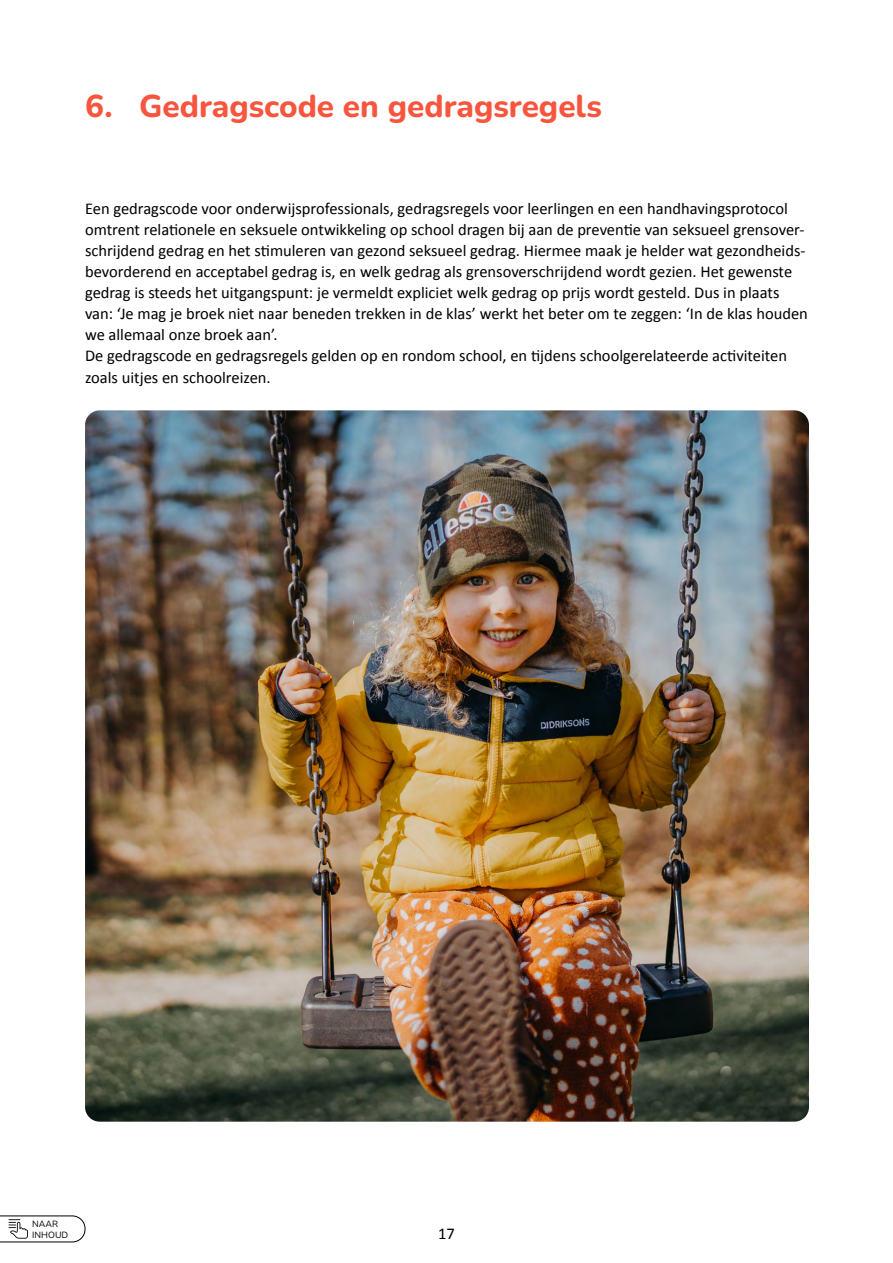
<style>
.page{position:relative;width:893px;height:1263px;background:#fff}
.page>*{position:absolute;margin:0;border:0;box-sizing:border-box;transform-origin:0 0}
.t1{font:800 31.5px "Nunito";color:#f8553e}
.t2{font:16.5px/21px "Calibri";color:#000}
.t3{font:9px/10.9px "Nunito";color:#000}
</style>
<div class="page">
<svg style="left:0;top:1215px;width:86px;height:28px"></svg>
<img style="left:85px;top:410px;width:724px;height:712px">
<h1 class="t1" style="left:85px;top:84px;width:518px">6. Gedragscode en gedragsregels</h1>
<p class="t2" style="left:85px;top:199px;width:724px">Een gedragscode voor onderwijsprofessionals, gedragsregels voor leerlingen en een handhavingsprotocol omtrent relationele en seksuele ontwikkeling op school dragen bij aan de preventie van seksueel grensover&shy;schrijdend gedrag en het stimuleren van gezond seksueel gedrag. Hiermee maak je helder wat gezondheids&shy;bevorderend en acceptabel gedrag is, en welk gedrag als grensoverschrijdend wordt gezien. Het gewenste gedrag is steeds het uitgangspunt: je vermeldt expliciet welk gedrag op prijs wordt gesteld. Dus in plaats van: ‘Je mag je broek niet naar beneden trekken in de klas’ werkt het beter om te zeggen: ‘In de klas houden we allemaal onze broek aan’.<br>De gedragscode en gedragsregels gelden op en rondom school, en tijdens schoolgerelateerde activiteiten zoals uitjes en schoolreizen.</p>
<p class="t3" style="left:32px;top:1218px;width:37px">NAAR<br>INHOUD</p>
<p class="t2" style="left:438px;top:1223px;width:18px">17</p>
</div>
